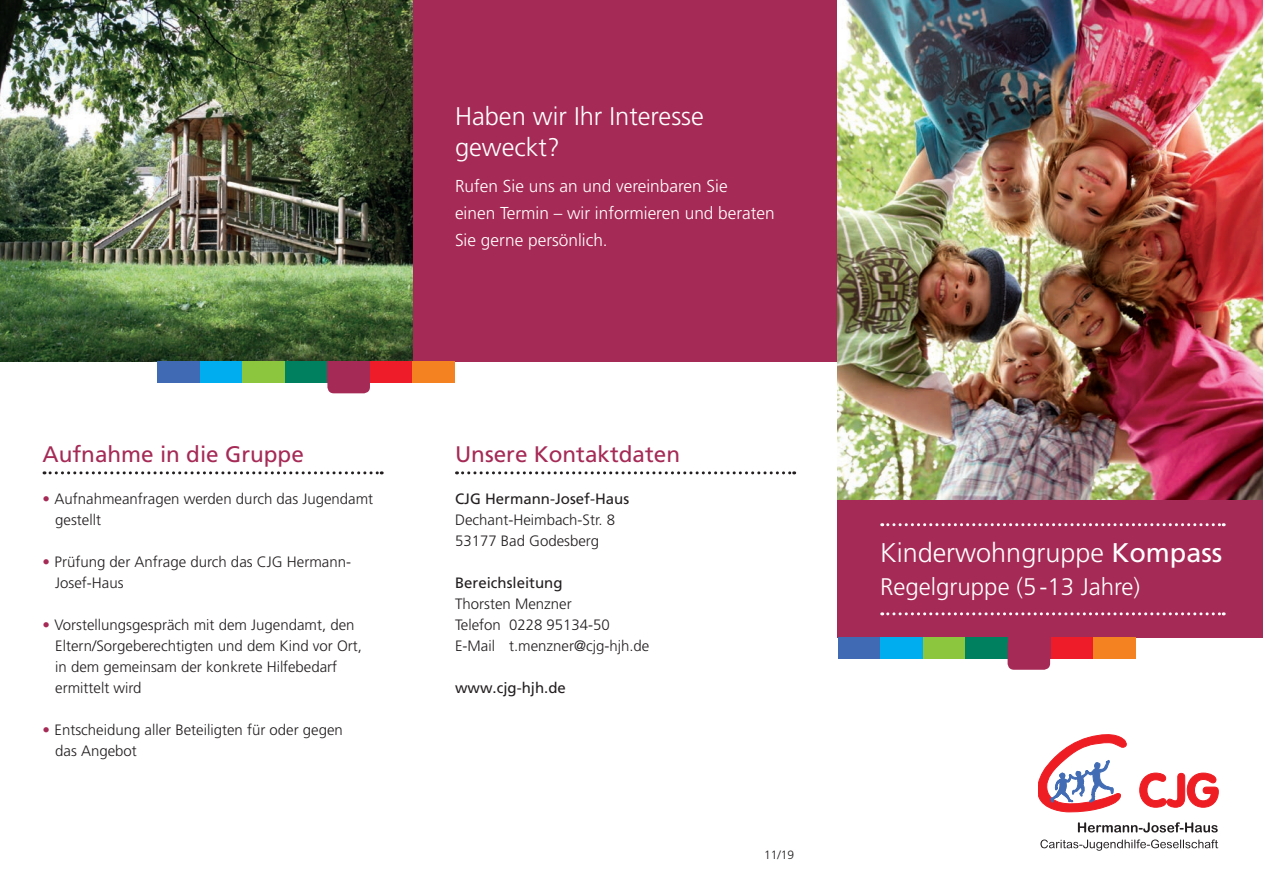
<style>
.page{position:relative;width:1263px;height:893px;background:#fff}
.page>*{position:absolute;margin:0;border:0;box-sizing:border-box;transform-origin:0 0}
.t1{font:300 27px "Frutiger LT Pro";color:#fff}
.t2{font:300 25.5px/30.6px "Frutiger LT Pro";color:#fff}
.t3{font:300 24px "Frutiger LT Pro";color:#fff}
.t4{font:22.5px "Frutiger LT Pro";color:#a52a56}
.t5{font:300 17.25px/27px "Frutiger LT Pro";color:#fff}
.t6{font:300 15px/21px "Frutiger LT Pro";color:#231f20}
.t7{font:15px "Frutiger LT Pro";color:#231f20}
.t8{font:300 12px "Frutiger LT Pro";color:#231f20}
.s1{color:#a52a56}
.s2{font-weight:400}
</style>
<div class="page">
<div style="left:412px;top:0;width:426px;height:361px;background:#a52a56"></div>
<div style="left:838px;top:500px;width:425px;height:138px;background:#a52a56"></div>
<img style="left:838px;top:0;width:425px;height:500px">
<img style="left:0;top:0;width:412px;height:361px">
<div style="left:157px;top:361px;width:43px;height:22px;background:#406ab4"></div>
<div style="left:200px;top:361px;width:42px;height:22px;background:#00aeef"></div>
<div style="left:242px;top:361px;width:43px;height:22px;background:#8bc63e"></div>
<div style="left:285px;top:361px;width:42px;height:22px;background:#00805f"></div>
<div style="left:370px;top:361px;width:42px;height:22px;background:#ee1c28"></div>
<div style="left:412px;top:361px;width:43px;height:22px;background:#f58220"></div>
<div style="left:327px;top:361px;width:43px;height:22px;background:#a52a56"></div>
<div style="left:838px;top:638px;width:42px;height:21px;background:#406ab4"></div>
<div style="left:880px;top:638px;width:43px;height:21px;background:#00aeef"></div>
<div style="left:923px;top:638px;width:42px;height:21px;background:#8bc63e"></div>
<div style="left:965px;top:638px;width:43px;height:21px;background:#00805f"></div>
<div style="left:1050px;top:638px;width:43px;height:21px;background:#ee1c28"></div>
<div style="left:1007px;top:638px;width:43px;height:32px;background:#a52a56;border-radius:6px"></div>
<div style="left:1093px;top:638px;width:42px;height:21px;background:#f58220"></div>
<div style="left:1008px;top:638px;width:42px;height:21px;background:#a52a56"></div>
<div style="left:327px;top:361px;width:43px;height:32px;background:#a52a56;border-radius:6px"></div>
<svg style="left:1078px;top:822px;width:140px;height:10px"></svg>
<svg style="left:1040px;top:839px;width:178px;height:11px"></svg>
<svg style="left:1140px;top:773px;width:78px;height:34px"></svg>
<svg style="left:1039px;top:735px;width:88px;height:78px"></svg>
<svg style="left:882px;top:523px;width:342px;height:3px"></svg>
<svg style="left:882px;top:612px;width:342px;height:3px"></svg>
<svg style="left:44px;top:471px;width:338px;height:3px"></svg>
<svg style="left:456px;top:471px;width:339px;height:3px"></svg>
<h3 class="t4" style="left:43px;top:441px;width:263px">Aufnahme in die Gruppe</h3>
<p class="t6" style="left:55px;top:488px;width:319px;text-indent:-13px"><span class="s1">•</span> Aufnahmeanfragen werden durch das Jugendamt gestellt</p>
<p class="t6" style="left:55px;top:551px;width:297px;text-indent:-13px"><span class="s1">•</span> Prüfung der Anfrage durch das CJG Hermann-<br>Josef-Haus</p>
<p class="t6" style="left:55px;top:614px;width:308px;text-indent:-13px"><span class="s1">•</span> Vorstellungsgespräch mit dem Jugendamt, den Eltern/Sorgeberechtigten und dem Kind vor Ort, in dem gemeinsam der konkrete Hilfebedarf ermittelt wird</p>
<p class="t6" style="left:55px;top:719px;width:289px;text-indent:-13px"><span class="s1">•</span> Entscheidung aller Beteiligten für oder gegen das Angebot</p>
<h2 class="t2" style="left:455px;top:101px;width:250px">Haben wir Ihr Interesse geweckt?</h2>
<p class="t5" style="left:455px;top:172px;width:321px">Rufen Sie uns an und vereinbaren Sie<br>einen Termin – wir informieren und beraten<br>Sie gerne persönlich.</p>
<h3 class="t4" style="left:455px;top:441px;width:227px">Unsere Kontaktdaten</h3>
<p class="t7" style="left:455px;top:490px;width:176px">CJG Hermann-Josef-Haus</p>
<p class="t6" style="left:455px;top:509px;width:162px">Dechant-Heimbach-Str. 8<br>53177 Bad Godesberg</p>
<p class="t7" style="left:455px;top:574px;width:109px">Bereichsleitung</p>
<p class="t6" style="left:455px;top:593px;width:196px">Thorsten Menzner<br>Telefon 0228 95134-50<br>E-Mail t.menzner@cjg-hjh.de</p>
<p class="t7" style="left:455px;top:679px;width:112px">www.cjg-hjh.de</p>
<p class="t8" style="left:764px;top:848px;width:32px">11/19</p>
<h1 class="t1" style="left:880px;top:537px;width:344px">Kinderwohngruppe <span class="s2">Kompass</span></h1>
<h3 class="t3" style="left:880px;top:573px;width:261px">Regelgruppe (5-13 Jahre)</h3>
</div>
